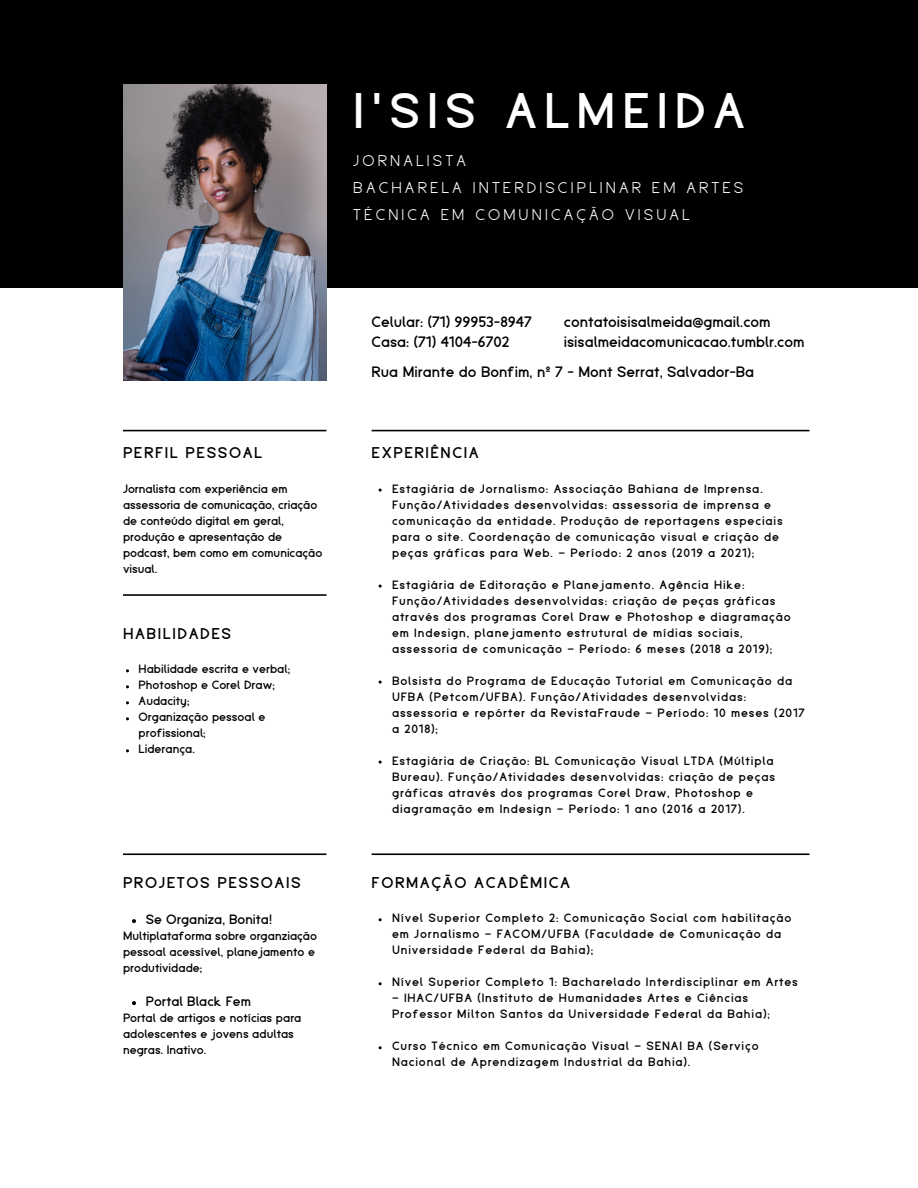
<style>
.page{position:relative;width:918px;height:1188px;background:#fff}
.page>*{position:absolute;margin:0;border:0;box-sizing:border-box;transform-origin:0 0}
.t1{font:700 49.65px "Espera";letter-spacing:.14em;color:#fff}
.t2{font:700 15.45px "Espera";letter-spacing:.1em;color:#000}
.t3{font:15.45px "Espera";letter-spacing:.205em;color:#fff}
.t4{font:700 15px "Espera";color:#000}
.t5{font:700 13.5px "Espera";color:#000}
.t6{font:700 12px/16px "Espera";letter-spacing:.07em;color:#000}
.t7{font:700 12px/16px "Espera";color:#000}
.t8{font:700 12px/16px "Espera";letter-spacing:-.005em;color:#000}
</style>
<div class="page">
<div style="left:0;top:0;width:917px;height:287px;background:#000"></div>
<svg style="left:372px;top:430px;width:437px;height:1px"></svg>
<img style="left:123px;top:84px;width:204px;height:297px">
<svg style="left:123px;top:430px;width:203px;height:1px"></svg>
<svg style="left:123px;top:853px;width:203px;height:2px"></svg>
<svg style="left:123px;top:594px;width:203px;height:2px"></svg>
<svg style="left:372px;top:853px;width:437px;height:2px"></svg>
<svg style="left:132px;top:919px;width:4px;height:4px"></svg>
<svg style="left:132px;top:1001px;width:4px;height:4px"></svg>
<p class="t1" style="left:353px;top:88px;width:393px">I'SIS ALMEIDA</p>
<p class="t3" style="left:353px;top:154px;width:114px">JORNALISTA</p>
<p class="t3" style="left:353px;top:181px;width:392px">BACHARELA INTERDISCIPLINAR EM ARTES</p>
<p class="t3" style="left:353px;top:208px;width:338px">TÉCNICA EM COMUNICAÇÃO VISUAL</p>
<p class="t2" style="left:123px;top:446px;width:141px">PERFIL PESSOAL</p>
<p class="t8" style="left:123px;top:481px;width:201px">Jornalista com experiência em assessoria de comunicação, criação de conteúdo digital em geral, produção e apresentação de podcast, bem como em comunicação visual.</p>
<p class="t2" style="left:123px;top:627px;width:110px">HABILIDADES</p>
<p class="t7" style="left:139px;top:662px;width:153px">Habilidade escrita e verbal;</p>
<p class="t7" style="left:139px;top:678px;width:138px">Photoshop e Corel Draw;</p>
<p class="t7" style="left:139px;top:694px;width:52px">Audacity;</p>
<p class="t7" style="left:139px;top:710px;width:128px">Organização pessoal e profissional;</p>
<p class="t7" style="left:139px;top:742px;width:58px">Liderança.</p>
<p class="t2" style="left:123px;top:876px;width:179px">PROJETOS PESSOAIS</p>
<p class="t5" style="left:146px;top:913px;width:128px">Se Organiza, Bonita!</p>
<p class="t7" style="left:123px;top:929px;width:196px">Multiplataforma sobre organziação pessoal acessível, planejamento e produtividade;</p>
<p class="t7" style="left:123px;top:1011px;width:180px">Portal de artigos e notícias para adolescentes e jovens adultas negras. Inativo.</p>
<p class="t5" style="left:146px;top:995px;width:107px">Portal Black Fem</p>
<p class="t4" style="left:372px;top:315px;width:162px">Celular: (71) 99953-8947</p>
<p class="t4" style="left:372px;top:335px;width:139px">Casa: (71) 4104-6702</p>
<p class="t4" style="left:372px;top:365px;width:384px">Rua Mirante do Bonfim, nº 7 - Mont Serrat, Salvador-Ba</p>
<p class="t4" style="left:564px;top:315px;width:208px">contatoisisalmeida@gmail.com</p>
<p class="t4" style="left:564px;top:335px;width:242px">isisalmeidacomunicacao.tumblr.com</p>
<p class="t2" style="left:372px;top:446px;width:109px">EXPERIÊNCIA</p>
<p class="t6" style="left:392px;top:481px;width:392px">Estagiária de Jornalismo: Associação Bahiana de Imprensa.<br>Função/Atividades desenvolvidas: assessoria de imprensa e comunicação da entidade. Produção de reportagens especiais para o site. Coordenação de comunicação visual e criação de peças gráficas para Web. – Período: 2 anos (2019 a 2021);</p>
<p class="t6" style="left:392px;top:577px;width:400px">Estagiária de Editoração e Planejamento. Agência Hike:<br>Função/Atividades desenvolvidas: criação de peças gráficas através dos programas Corel Draw e Photoshop e diagramação em Indesign, planejamento estrutural de mídias sociais, assessoria de comunicação – Período: 6 meses (2018 a 2019);</p>
<p class="t6" style="left:392px;top:673px;width:414px">Bolsista do Programa de Educação Tutorial em Comunicação da UFBA (Petcom/UFBA). Função/Atividades desenvolvidas: assessoria e repórter da RevistaFraude – Período: 10 meses (2017 a 2018);</p>
<p class="t6" style="left:392px;top:753px;width:385px">Estagiária de Criação: BL Comunicação Visual LTDA (Múltipla Bureau). Função/Atividades desenvolvidas: criação de peças gráficas através dos programas Corel Draw, Photoshop e diagramação em Indesign – Período: 1 ano (2016 a 2017).</p>
<p class="t2" style="left:372px;top:876px;width:200px">FORMAÇÃO ACADÊMICA</p>
<p class="t6" style="left:392px;top:911px;width:401px">Nível Superior Completo 2: Comunicação Social com habilitação em Jornalismo – FACOM/UFBA (Faculdade de Comunicação da<br>Universidade Federal da Bahia);</p>
<p class="t6" style="left:392px;top:975px;width:407px">Nível Superior Completo 1: Bacharelado Interdisciplinar em Artes</p>
<p class="t6" style="left:392px;top:991px;width:379px">– IHAC/UFBA (Instituto de Humanidades Artes e Ciências<br>Professor Milton Santos da Universidade Federal da Bahia);</p>
<p class="t6" style="left:392px;top:1039px;width:368px">Curso Técnico em Comunicação Visual – SENAI BA (Serviço<br>Nacional de Aprendizagem Industrial da Bahia).</p>
</div>
